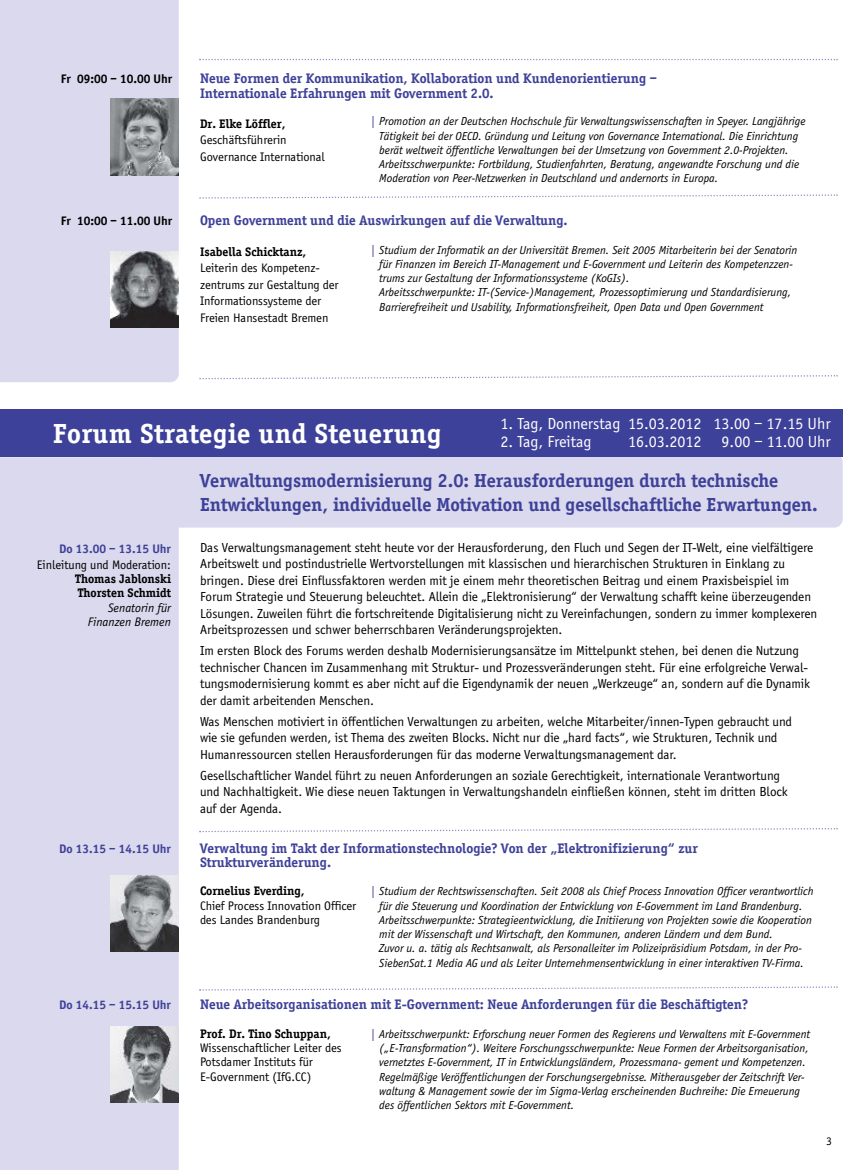
<style>
.page{position:relative;width:864px;height:1170px;background:#fff}
.page>*{position:absolute;margin:0;border:0;box-sizing:border-box;transform-origin:0 0}
.t1{font:700 28.5px "Officina Serif";letter-spacing:.015em;color:#fff}
.t2{font:700 19.5px/24px "Officina Serif";color:#3e4199}
.t3{font:16.5px "Officina Sans";color:#fff}
.t4{font:700 14.25px/15.8px "Officina Serif";color:#3e4199}
.t5{font:13.5px/16.5px "Officina Sans";color:#000}
.t6{font:12.75px/16.5px "Officina Sans";color:#000}
.t7{font:700 12.75px/14.2px "Officina Serif";color:#000}
.t8{font:700 12.75px "Officina Sans";color:#3e4199}
.t9{font:700 12.75px "Officina Sans";color:#000}
.t10{font:italic 12.75px/14.2px "Officina Sans";color:#000;text-align:right}
.t11{font:italic 12px/14.2px "Officina Sans";color:#000}
.t12{font:12px "Officina Sans";color:#000}
.s1{color:#3e4199}
</style>
<div class="page">
<div style="left:150px;top:453px;width:692px;height:74px;background:#dbd9ed;border-radius:9px"></div>
<div style="left:0;top:0;width:179px;height:382px;background:#dbd9ed"></div>
<div style="left:0;top:457px;width:179px;height:712px;background:#dbd9ed"></div>
<img style="left:111px;top:99px;width:68px;height:76px">
<img style="left:111px;top:251px;width:68px;height:77px">
<img style="left:111px;top:875px;width:68px;height:76px">
<img style="left:111px;top:1026px;width:68px;height:76px">
<div style="left:0;top:409px;width:842px;height:48px;background:#3e4199"></div>
<svg style="left:199px;top:194px;width:638px;height:5px"></svg>
<svg style="left:199px;top:375px;width:638px;height:5px"></svg>
<svg style="left:199px;top:828px;width:638px;height:5px"></svg>
<svg style="left:199px;top:986px;width:638px;height:5px"></svg>
<svg style="left:199px;top:59px;width:638px;height:1px"></svg>
<p class="t9" style="left:61px;top:71px;width:113px">Fr 09:00 – 10.00 Uhr</p>
<p class="t9" style="left:61px;top:213px;width:113px">Fr 10:00 – 11.00 Uhr</p>
<p class="t4" style="left:200px;top:70px;width:458px">Neue Formen der Kommunikation, Kollaboration und Kundenorientierung –<br>Internationale Erfahrungen mit Government 2.0.</p>
<p class="t7" style="left:200px;top:116px;width:87px">Dr. Elke Löffler,</p>
<p class="t6" style="left:200px;top:131px;width:126px">Geschäftsführerin<br>Governance International</p>
<p class="t11" style="left:379px;top:114px;width:428px;text-indent:-9px"><span class="s1">|</span> Promotion an der Deutschen Hochschule für Verwaltungswissenschaften in Speyer. Langjährige Tätigkeit bei der OECD. Gründung und Leitung von Governance International. Die Einrichtung berät weltweit öffentliche Verwaltungen bei der Umsetzung von Government 2.0-Projekten.<br>Arbeitsschwerpunkte: Fortbildung, Studienfahrten, Beratung, angewandte Forschung und die Moderation von Peer-Netzwerken in Deutschland und andernorts in Europa.</p>
<p class="t4" style="left:200px;top:212px;width:369px">Open Government und die Auswirkungen auf die Verwaltung.</p>
<p class="t7" style="left:200px;top:244px;width:108px">Isabella Schicktanz,</p>
<p class="t6" style="left:200px;top:260px;width:140px">Leiterin des Kompetenz&shy;zentrums zur Gestaltung der<br>Informationssysteme der<br>Freien Hansestadt Bremen</p>
<p class="t11" style="left:379px;top:242px;width:419px;text-indent:-9px"><span class="s1">|</span> Studium der Informatik an der Universität Bremen. Seit 2005 Mitarbeiterin bei der Senatorin für Finanzen im Bereich IT-Management und E-Government und Leiterin des Kompetenzzen&shy;trums zur Gestaltung der Informationssysteme (KoGIs).<br>Arbeitsschwerpunkte: IT-(Service-)Management, Prozessoptimierung und Standardisierung, Barrierefreiheit und Usability, Informationsfreiheit, Open Data und Open Government</p>
<h1 class="t1" style="left:53px;top:416px;width:389px">Forum Strategie und Steuerung</h1>
<h3 class="t3" style="left:500px;top:414px;width:331px">1. Tag, Donnerstag 15.03.2012 13.00 – 17.15 Uhr</h3>
<h3 class="t3" style="left:500px;top:432px;width:92px">2. Tag, Freitag</h3>
<h3 class="t3" style="left:627px;top:432px;width:204px">16.03.2012 9.00 – 11.00 Uhr</h3>
<p class="t8" style="left:59px;top:541px;width:113px">Do 13.00 – 13.15 Uhr</p>
<p class="t6" style="left:37px;top:556px;width:135px">Einleitung und Moderation:</p>
<p class="t7" style="left:75px;top:571px;width:97px">Thomas Jablonski<br>Thorsten Schmidt</p>
<p class="t10" style="left:88px;top:600px;width:84px">Senatorin für<br>Finanzen Bremen</p>
<p class="t8" style="left:59px;top:840px;width:113px">Do 13.15 – 14.15 Uhr</p>
<p class="t8" style="left:59px;top:997px;width:113px">Do 14.15 – 15.15 Uhr</p>
<h2 class="t2" style="left:200px;top:468px;width:619px">Verwaltungsmodernisierung 2.0: Herausforderungen durch technische<br>Entwick lungen, individuelle Motivation und gesellschaftliche Erwartungen.</h2>
<p class="t5" style="left:200px;top:539px;width:618px">Das Verwaltungsmanagement steht heute vor der Herausforderung, den Fluch und Segen der IT-Welt, eine vielfältigere Arbeitswelt und postindustrielle Wertvorstellungen mit klassischen und hierarchischen Strukturen in Einklang zu bringen. Diese drei Einflussfaktoren werden mit je einem mehr theoretischen Beitrag und einem Praxisbeispiel im Forum Strategie und Steuerung beleuchtet. Allein die „Elektronisierung“ der Verwaltung schafft keine überzeugenden Lösungen. Zuweilen führt die fortschreitende Digitalisierung nicht zu Vereinfachungen, sondern zu immer komplexeren Arbeitsprozessen und schwer beherrschbaren Veränderungs projekten.</p>
<p class="t5" style="left:200px;top:642px;width:611px">Im ersten Block des Forums werden deshalb Modernisierungsansätze im Mittelpunkt stehen, bei denen die Nutzung technischer Chancen im Zusammenhang mit Struktur- und Prozessveränderungen steht. Für eine erfolgreiche Verwal&shy;tungsmodernisierung kommt es aber nicht auf die Eigendynamik der neuen „Werkzeuge“ an, sondern auf die Dynamik der damit arbeitenden Menschen.</p>
<p class="t5" style="left:200px;top:713px;width:593px">Was Menschen motiviert in öffentlichen Verwaltungen zu arbeiten, welche Mitarbeiter/innen-Typen gebraucht und wie sie gefunden werden, ist Thema des zweiten Blocks. Nicht nur die „hard facts“, wie Strukturen, Technik und<br>Humanressourcen stellen Herausforderungen für das moderne Verwaltungsmanagement dar.</p>
<p class="t5" style="left:200px;top:767px;width:589px">Gesellschaftlicher Wandel führt zu neuen Anforderungen an soziale Gerechtigkeit, internationale Verantwortung und Nachhaltigkeit. Wie diese neuen Taktungen in Verwaltungshandeln einfließen können, steht im dritten Block auf der Agenda.</p>
<p class="t4" style="left:200px;top:840px;width:499px;line-height:14.2px">Verwaltung im Takt der Informationstechnologie? Von der „Elektronifizierung“ zur<br>Strukturveränderung.</p>
<p class="t7" style="left:200px;top:883px;width:106px">Cornelius Everding,</p>
<p class="t6" style="left:200px;top:897px;width:158px;line-height:14.2px">Chief Process Innovation Officer des Landes Brandenburg</p>
<p class="t11" style="left:379px;top:883px;width:435px;text-indent:-9px"><span class="s1">|</span> Studium der Rechtswissenschaften. Seit 2008 als Chief Process Innovation Officer verantwortlich für die Steuerung und Koordination der Entwicklung von E-Government im Land Brandenburg.<br>Arbeitsschwerpunkte: Strategieentwicklung, die Initiierung von Projekten sowie die Kooperation mit der Wissenschaft und Wirtschaft, den Kommunen, anderen Ländern und dem Bund.<br>Zuvor u. a. tätig als Rechtsanwalt, als Personalleiter im Polizeipräsidium Potsdam, in der Pro-SiebenSat.1 Media AG und als Leiter Unternehmensentwicklung in einer interaktiven TV-Firma.</p>
<p class="t4" style="left:200px;top:996px;width:549px">Neue Arbeitsorganisationen mit E-Government: Neue Anforderungen für die Beschäf tigten?</p>
<p class="t7" style="left:200px;top:1026px;width:132px">Prof. Dr. Tino Schuppan,</p>
<p class="t6" style="left:200px;top:1040px;width:143px;line-height:14.2px">Wissenschaftlicher Leiter des<br>Potsdamer Instituts für<br>E-Government (IfG.CC)</p>
<p class="t11" style="left:379px;top:1026px;width:432px;text-indent:-9px"><span class="s1">|</span> Arbeitsschwerpunkt: Erforschung neuer Formen des Regierens und Verwaltens mit E-Government („E-Transformation“). Weitere Forschungsschwerpunkte: Neue Formen der Arbeitsorganisation, vernetztes E-Government, IT in Entwicklungsländern, Prozessmana- gement und Kompetenzen.<br>Regelmäßige Veröffentlichungen der Forschungsergebnisse. Mitherausgeber der Zeitschrift Ver&shy;waltung &amp; Management sowie der im Sigma-Verlag erscheinenden Buchreihe: Die Erneuerung des öffentlichen Sektors mit E-Government.</p>
<p class="t12" style="left:825px;top:1133px;width:7px">3</p>
</div>
